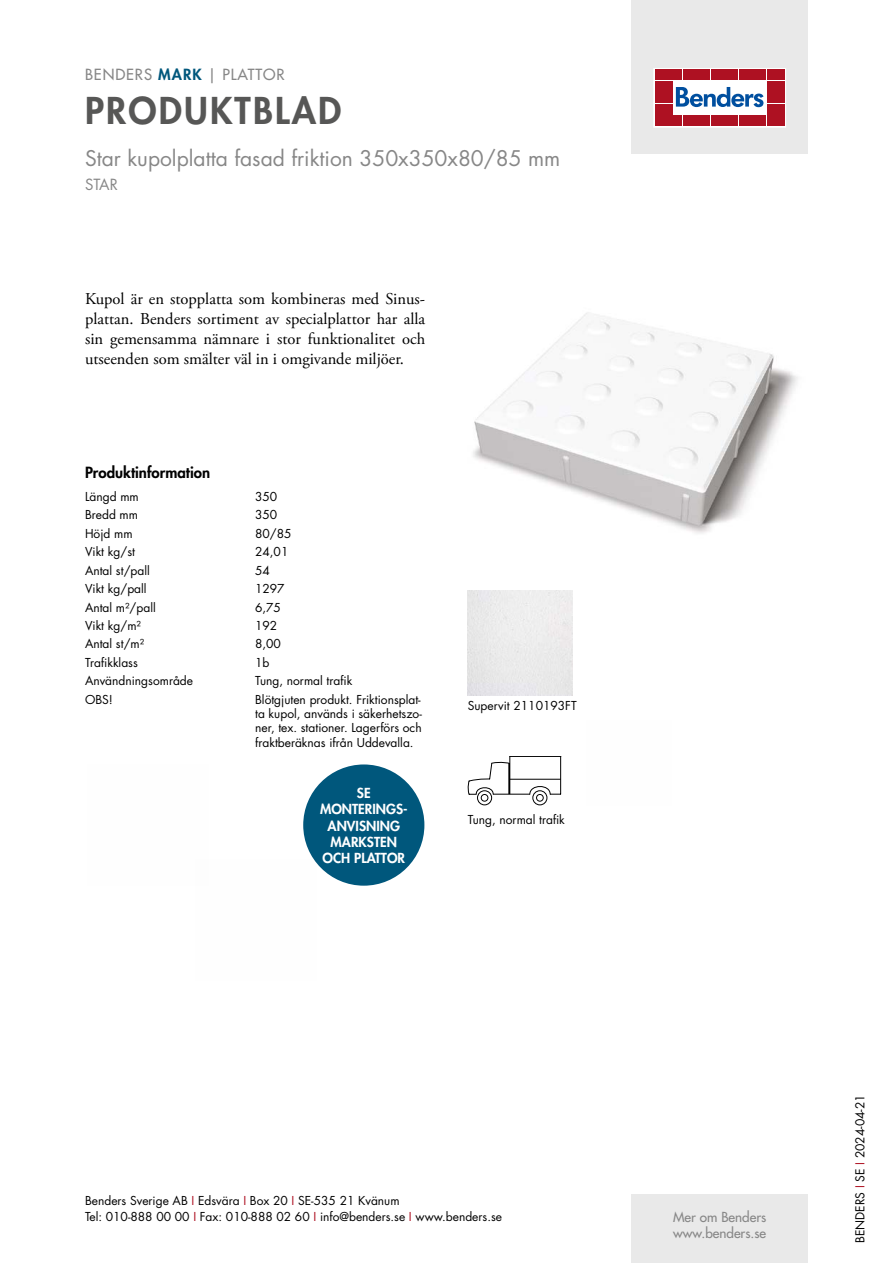
<style>
.page{position:relative;width:893px;height:1263px;background:#fff}
.page>*{position:absolute;margin:0;border:0;box-sizing:border-box;transform-origin:0 0}
.t1{font:800 36px "Futura Std";letter-spacing:.06em;color:#575756}
.t2{font:21px "Futura Std";color:#878787}
.t3{font:16.5px/19.8px "Adobe Garamond Pro";color:#000;text-align:justify}
.t4{font:500 15px "Futura Std";letter-spacing:.06em;color:#878787}
.t5{font:800 15px "Futura Std";color:#000}
.t6{font:15px "Futura Std";color:#878787}
.t7{font:800 13.5px/16.2px "Futura Std";color:#fff;text-align:center}
.t8{font:500 13.5px/16.2px "Futura Std";color:#878787}
.t9{font:12px/14.4px "Futura Std";color:#000}
.s1{font-weight:800;color:#00577c}
.s2{color:#ae1122}
</style>
<div class="page">
<div style="left:631px;top:0;width:177px;height:153px;background:#e9e9e9"></div>
<div style="left:631px;top:1195px;width:177px;height:68px;background:#e9e9e9"></div>
<svg style="left:656px;top:70px;width:128px;height:55px;background:#ebc5ca"></svg>
<div style="left:654px;top:68px;width:132px;height:59px;border:1px solid #fff"></div>
<div style="left:655px;top:70px;width:8px;height:10px;background:#ae1122"></div>
<div style="left:664px;top:70px;width:8px;height:10px;background:#ae1122"></div>
<div style="left:655px;top:81px;width:8px;height:10px;background:#ae1122"></div>
<div style="left:664px;top:81px;width:8px;height:10px;background:#ae1122"></div>
<div style="left:655px;top:93px;width:8px;height:10px;background:#ae1122"></div>
<div style="left:664px;top:93px;width:8px;height:10px;background:#ae1122"></div>
<div style="left:655px;top:104px;width:8px;height:11px;background:#ae1122"></div>
<div style="left:664px;top:104px;width:8px;height:11px;background:#ae1122"></div>
<div style="left:655px;top:116px;width:8px;height:10px;background:#ae1122"></div>
<div style="left:664px;top:116px;width:8px;height:10px;background:#ae1122"></div>
<div style="left:674px;top:70px;width:8px;height:10px;background:#ae1122"></div>
<div style="left:683px;top:70px;width:8px;height:10px;background:#ae1122"></div>
<div style="left:692px;top:70px;width:8px;height:10px;background:#ae1122"></div>
<div style="left:702px;top:70px;width:8px;height:10px;background:#ae1122"></div>
<div style="left:711px;top:70px;width:8px;height:10px;background:#ae1122"></div>
<div style="left:720px;top:70px;width:8px;height:10px;background:#ae1122"></div>
<div style="left:730px;top:70px;width:8px;height:10px;background:#ae1122"></div>
<div style="left:739px;top:70px;width:8px;height:10px;background:#ae1122"></div>
<div style="left:748px;top:70px;width:8px;height:10px;background:#ae1122"></div>
<div style="left:758px;top:70px;width:8px;height:10px;background:#ae1122"></div>
<div style="left:674px;top:116px;width:8px;height:10px;background:#ae1122"></div>
<div style="left:683px;top:116px;width:8px;height:10px;background:#ae1122"></div>
<div style="left:692px;top:116px;width:8px;height:10px;background:#ae1122"></div>
<div style="left:702px;top:116px;width:8px;height:10px;background:#ae1122"></div>
<div style="left:711px;top:116px;width:8px;height:10px;background:#ae1122"></div>
<div style="left:720px;top:116px;width:8px;height:10px;background:#ae1122"></div>
<div style="left:730px;top:116px;width:8px;height:10px;background:#ae1122"></div>
<div style="left:739px;top:116px;width:8px;height:10px;background:#ae1122"></div>
<div style="left:748px;top:116px;width:8px;height:10px;background:#ae1122"></div>
<div style="left:758px;top:116px;width:8px;height:10px;background:#ae1122"></div>
<div style="left:767px;top:70px;width:8px;height:10px;background:#ae1122"></div>
<div style="left:776px;top:70px;width:8px;height:10px;background:#ae1122"></div>
<div style="left:767px;top:81px;width:8px;height:10px;background:#ae1122"></div>
<div style="left:776px;top:81px;width:8px;height:10px;background:#ae1122"></div>
<div style="left:767px;top:93px;width:8px;height:10px;background:#ae1122"></div>
<div style="left:776px;top:93px;width:8px;height:10px;background:#ae1122"></div>
<div style="left:767px;top:104px;width:8px;height:11px;background:#ae1122"></div>
<div style="left:776px;top:104px;width:8px;height:11px;background:#ae1122"></div>
<div style="left:767px;top:116px;width:8px;height:10px;background:#ae1122"></div>
<div style="left:776px;top:116px;width:8px;height:10px;background:#ae1122"></div>
<svg style="left:676px;top:87px;width:87px;height:20px;background:#89add2"></svg>
<div style="left:303px;top:764px;width:121px;height:122px;background:#00577c;border-radius:50%"></div>
<img style="left:473px;top:312px;width:325px;height:221px">
<div style="left:468px;top:590px;width:105px;height:105px;background:#ebeaeb"></div>
<svg style="left:468px;top:756px;width:93px;height:49px"></svg>
<p class="t4" style="left:85px;top:65px;width:201px">BENDERS <span class="s1">MARK</span> | PLATTOR</p>
<h1 class="t1" style="left:85px;top:87px;width:258px">PRODUKTBLAD</h1>
<h2 class="t2" style="left:85px;top:144px;width:477px">Star kupolplatta fasad friktion 350x350x80/85 mm</h2>
<p class="t6" style="left:85px;top:175px;width:34px">STAR</p>
<h3 class="t3" style="left:85px;top:290px;width:342px">Kupol är en stopplatta som kombineras med Sinus&shy;plattan. Benders sortiment av specialplattor har alla sin gemensamma nämnare i stor funktionalitet och utseenden som smälter väl in i omgivande miljöer.</h3>
<p class="t5" style="left:85px;top:463px;width:127px">Produktinformation</p>
<p class="t9" style="left:85px;top:490px;width:55px">Längd mm</p>
<p class="t9" style="left:255px;top:490px;width:24px">350</p>
<p class="t9" style="left:85px;top:508px;width:55px">Bredd mm</p>
<p class="t9" style="left:255px;top:508px;width:24px">350</p>
<p class="t9" style="left:85px;top:526px;width:49px">Höjd mm</p>
<p class="t9" style="left:255px;top:526px;width:38px">80/85</p>
<p class="t9" style="left:85px;top:545px;width:51px">Vikt kg/st</p>
<p class="t9" style="left:255px;top:545px;width:35px">24,01</p>
<p class="t9" style="left:85px;top:563px;width:66px">Antal st/pall</p>
<p class="t9" style="left:255px;top:563px;width:16px">54</p>
<p class="t9" style="left:85px;top:582px;width:63px">Vikt kg/pall</p>
<p class="t9" style="left:255px;top:582px;width:31px">1297</p>
<p class="t9" style="left:85px;top:600px;width:72px">Antal m²/pall</p>
<p class="t9" style="left:255px;top:600px;width:27px">6,75</p>
<p class="t9" style="left:85px;top:618px;width:57px">Vikt kg/m²</p>
<p class="t9" style="left:255px;top:618px;width:24px">192</p>
<p class="t9" style="left:85px;top:637px;width:61px">Antal st/m²</p>
<p class="t9" style="left:255px;top:637px;width:27px">8,00</p>
<p class="t9" style="left:85px;top:655px;width:54px">Trafikklass</p>
<p class="t9" style="left:255px;top:655px;width:16px">1b</p>
<p class="t9" style="left:85px;top:674px;width:110px">Användningsområde</p>
<p class="t9" style="left:255px;top:674px;width:99px">Tung, normal trafik</p>
<p class="t9" style="left:85px;top:692px;width:29px">OBS!</p>
<p class="t9" style="left:255px;top:692px;width:168px;text-align:justify">Blötgjuten produkt. Friktionsplat&shy;ta kupol, används i säkerhetszo&shy;ner, tex. stationer. Lagerförs och fraktberäknas ifrån Uddevalla.</p>
<p class="t7" style="left:320px;top:785px;width:89px">SE<br>MONTERINGS-<br>ANVISNING<br>MARKSTEN<br>OCH PLATTOR</p>
<p class="t9" style="left:468px;top:698px;width:110px">Supervit 2110193FT</p>
<p class="t9" style="left:468px;top:812px;width:99px">Tung, normal trafik</p>
<p class="t9" style="left:85px;top:1192px;width:418px;line-height:16.5px">Benders Sverige AB <span class="s2">I</span> Edsvära <span class="s2">I</span> Box 20 <span class="s2">I</span> SE-535 21 Kvänum<br>Tel: 010-888 00 00 <span class="s2">I</span> Fax: 010-888 02 60 <span class="s2">I</span> info@benders.se <span class="s2">I</span> www.benders.se</p>
<p class="t8" style="left:673px;top:1209px;width:95px">Mer om Benders www.benders.se</p>
<p class="t9" style="left:853px;top:1243px;width:150px;rotate:-90deg">BENDERS <span class="s2">I</span> SE <span class="s2">I</span> 2024-04-21</p>
</div>
